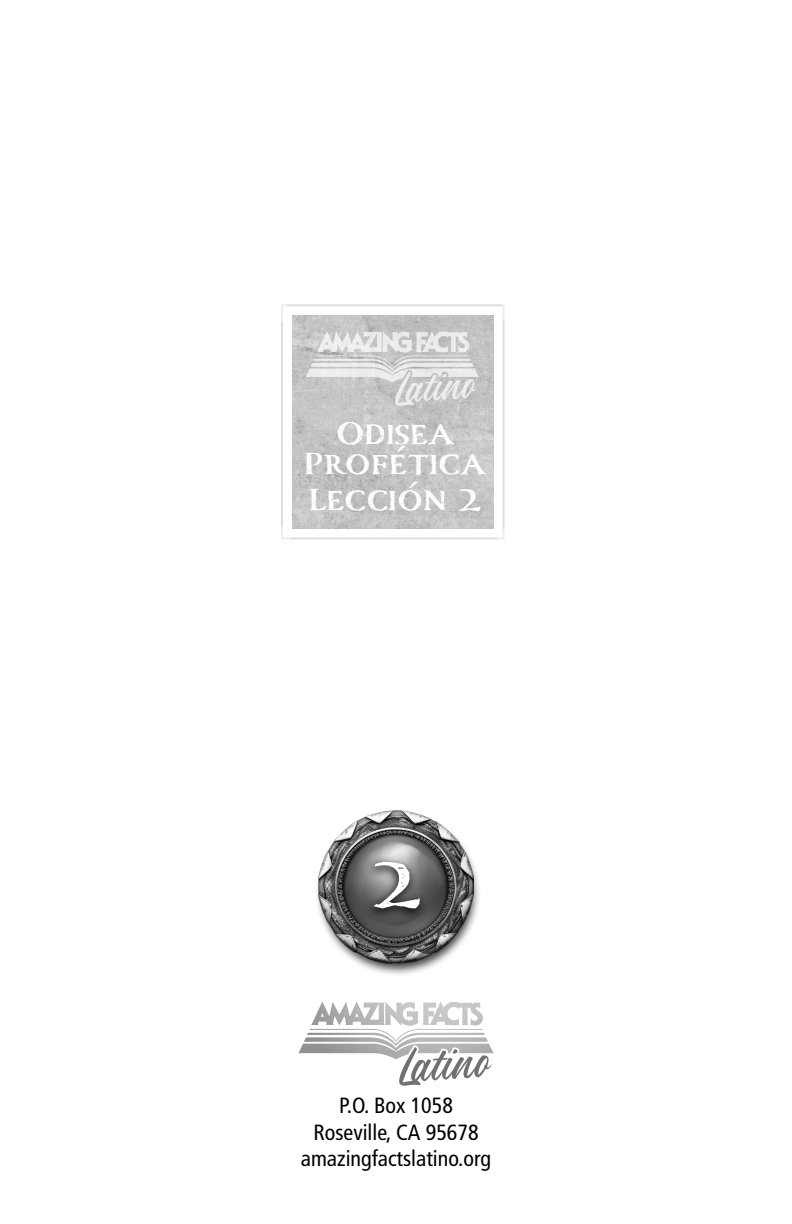
<style>
.page{position:relative;width:792px;height:1224px;background:#fff}
.page>*{position:absolute;margin:0;border:0;box-sizing:border-box;transform-origin:0 0}
.Compass_Numbers{font:700 80px "Carta Marina";color:#fff}
.Instructions{font:700 38px "Carta Marina";color:#fff}
.t1{font:condensed 22px "Frutiger LT Pro";color:#000}
</style>
<div class="page">
<img style="left:317px;top:866px;width:162px;height:109px">
<svg style="left:281px;top:304px;width:224px;height:236px;fill:#c7c7c7"></svg>
<img style="left:318px;top:810px;width:156px;height:153px">
<div style="left:363px;top:855px;width:66px;height:66px;background:#000;opacity:.75"></div>
<svg style="left:311px;top:1002px;width:129px;height:23px"></svg>
<svg style="left:399px;top:1047px;width:93px;height:39px"></svg>
<svg style="left:306px;top:331px;width:173px;height:75px;background:#d3d3d3"></svg>
<p class="Instructions" style="left:335px;top:411px;width:120px">Odisea</p>
<p class="Instructions" style="left:303px;top:441px;width:185px">Profética</p>
<p class="Instructions" style="left:308px;top:477px;width:174px">Lección 2</p>
<p class="Compass_Numbers" style="left:371px;top:836px;width:52px">2</p>
<p class="t1" style="left:339px;top:1093px;width:115px">P.O. Box 1058</p>
<p class="t1" style="left:313px;top:1119px;width:167px">Roseville, CA 95678</p>
<p class="t1" style="left:301px;top:1146px;width:192px">amazingfactslatino.org</p>
</div>
